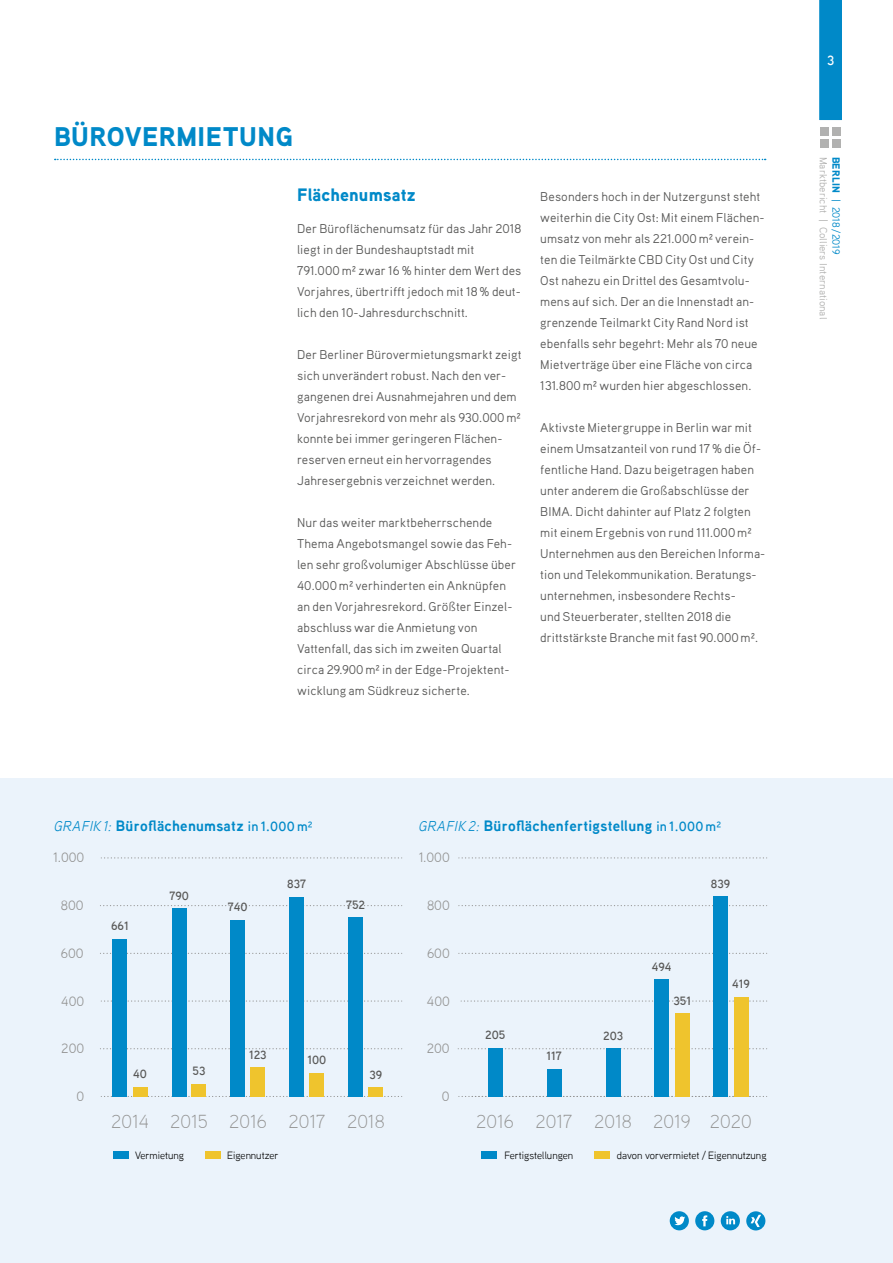
<style>
.page{position:relative;width:893px;height:1263px;background:#fff}
.page>*{position:absolute;margin:0;border:0;box-sizing:border-box;transform-origin:0 0}
.t1{font:900 27px "Aaux Next";letter-spacing:.02em;color:#0089c8}
.t2{font:300 18.75px "Aaux Next";color:#919190}
.t3{font:900 18px "Aaux Next";letter-spacing:.01em;color:#0089c8}
.t4{font:700 15px "Aaux Next";letter-spacing:.02em;color:#0089c8}
.t5{font:13.5px "Aaux Next";color:#919190}
.t6{font:600 13.5px "Aaux Next";color:#fff}
.t7{font:12.75px/21px "Aaux Pro OT";letter-spacing:.01em;color:#585857}
.t8{font:600 12px "Aaux Next";color:#585857}
.t9{font:10.5px/12.6px "Aaux Pro OT";color:#b1b1b0}
.t10{font:10.5px "Aaux Next";color:#000}
.s1{font-family:"The Sans";font-weight:300}
.s2{font-weight:400;font-style:italic;font-size:14.25px}
.s3{font-weight:600;font-size:13.5px}
.s4{font-family:"Aaux Next";font-weight:900;color:#0089c8}
.s5{color:#0089c8}
</style>
<div class="page">
<div style="left:820px;top:127px;width:9px;height:9px;background:#b1b1b0"></div>
<div style="left:833px;top:127px;width:8px;height:9px;background:#b1b1b0"></div>
<div style="left:820px;top:140px;width:9px;height:8px;background:#b1b1b0"></div>
<div style="left:833px;top:140px;width:8px;height:8px;background:#b1b1b0"></div>
<div style="left:0;top:778px;width:893px;height:485px;background:#ebf3fb"></div>
<svg style="left:55px;top:159px;width:711px;height:1px"></svg>
<svg style="left:101px;top:1096px;width:302px;height:1px"></svg>
<svg style="left:100px;top:1048px;width:303px;height:1px"></svg>
<svg style="left:101px;top:1000px;width:301px;height:1px"></svg>
<svg style="left:100px;top:953px;width:303px;height:1px"></svg>
<svg style="left:100px;top:905px;width:303px;height:1px"></svg>
<svg style="left:101px;top:857px;width:301px;height:1px"></svg>
<div style="left:113px;top:939px;width:14px;height:157px;background:#0089c8"></div>
<div style="left:172px;top:908px;width:14px;height:188px;background:#0089c8"></div>
<div style="left:230px;top:920px;width:15px;height:176px;background:#0089c8"></div>
<div style="left:289px;top:897px;width:15px;height:199px;background:#0089c8"></div>
<div style="left:348px;top:917px;width:15px;height:179px;background:#0089c8"></div>
<div style="left:133px;top:1087px;width:14px;height:9px;background:#efc42d"></div>
<div style="left:192px;top:1084px;width:14px;height:12px;background:#efc42d"></div>
<div style="left:251px;top:1067px;width:14px;height:29px;background:#efc42d"></div>
<div style="left:310px;top:1072px;width:14px;height:24px;background:#efc42d"></div>
<div style="left:369px;top:1087px;width:14px;height:9px;background:#efc42d"></div>
<svg style="left:459px;top:1096px;width:308px;height:1px"></svg>
<svg style="left:458px;top:1048px;width:309px;height:1px"></svg>
<svg style="left:461px;top:1000px;width:306px;height:1px"></svg>
<svg style="left:459px;top:953px;width:308px;height:1px"></svg>
<svg style="left:459px;top:905px;width:308px;height:1px"></svg>
<svg style="left:459px;top:857px;width:308px;height:1px"></svg>
<div style="left:675px;top:1013px;width:14px;height:83px;background:#efc42d"></div>
<div style="left:734px;top:996px;width:14px;height:100px;background:#efc42d"></div>
<div style="left:488px;top:1047px;width:14px;height:49px;background:#0089c8"></div>
<div style="left:547px;top:1068px;width:14px;height:28px;background:#0089c8"></div>
<div style="left:606px;top:1048px;width:14px;height:48px;background:#0089c8"></div>
<div style="left:654px;top:979px;width:15px;height:117px;background:#0089c8"></div>
<div style="left:713px;top:896px;width:15px;height:200px;background:#0089c8"></div>
<div style="left:113px;top:1151px;width:15px;height:8px;background:#0089c8"></div>
<div style="left:205px;top:1151px;width:16px;height:8px;background:#efc42d"></div>
<div style="left:594px;top:1151px;width:15px;height:8px;background:#efc42d"></div>
<div style="left:481px;top:1151px;width:16px;height:8px;background:#0089c8"></div>
<svg style="left:746px;top:1211px;width:19px;height:19px"></svg>
<svg style="left:751px;top:1215px;width:10px;height:12px"></svg>
<div style="left:721px;top:1211px;width:19px;height:19px;background:#0089c8;border-radius:50%"></div>
<svg style="left:726px;top:1216px;width:9px;height:8px"></svg>
<div style="left:695px;top:1211px;width:19px;height:19px;background:#0089c8;border-radius:50%"></div>
<svg style="left:702px;top:1215px;width:5px;height:11px"></svg>
<div style="left:670px;top:1211px;width:19px;height:19px;background:#0089c8;border-radius:50%"></div>
<svg style="left:674px;top:1216px;width:11px;height:9px"></svg>
<div style="left:819px;top:0;width:23px;height:120px;background:#0089c8"></div>
<h1 class="t1" style="left:54px;top:118px;width:240px">BÜROVERMIETUNG</h1>
<h3 class="t3" style="left:297px;top:182px;width:120px">Flächenumsatz</h3>
<p class="t7" style="left:297px;top:217px;width:226px">Der Büroflächenumsatz für das Jahr 2018 liegt in der Bundeshauptstadt mit<br>791.000 m² zwar 16 % hinter dem Wert des Vorjahres, übertrifft jedoch mit 18 % deut&shy;lich den 10-Jahresdurchschnitt.</p>
<p class="t7" style="left:297px;top:343px;width:226px">Der Berliner Bürovermietungsmarkt zeigt sich unverändert robust. Nach den ver&shy;gangenen drei Ausnahmejahren und dem Vorjahresrekord von mehr als 930.000 m² konnte bei immer geringeren Flächen&shy;reserven erneut ein hervorragendes Jahresergebnis verzeichnet werden.</p>
<p class="t7" style="left:297px;top:511px;width:220px">Nur das weiter marktbeherrschende Thema Angebotsmangel sowie das Feh&shy;len sehr gro<span class="s1">ß</span>volumiger Abschlüsse über 40.000 m² verhinderten ein Anknüpfen an den Vorjahresrekord. Grö<span class="s1">ß</span>ter Einzel&shy;abschluss war die Anmietung von Vattenfall, das sich im zweiten Quartal circa 29.900 m² in der Edge-Projektent&shy;wicklung am Südkreuz sicherte.</p>
<p class="t7" style="left:540px;top:186px;width:226px">Besonders hoch in der Nutzergunst steht weiterhin die City Ost: Mit einem Flächen&shy;umsatz von mehr als 221.000 m² verein&shy;ten die Teilmärkte CBD City Ost und City Ost nahezu ein Drittel des Gesamtvolu&shy;mens auf sich. Der an die Innenstadt an&shy;grenzende Teilmarkt City Rand Nord ist ebenfalls sehr begehrt: Mehr als 70 neue Mietverträge über eine Fläche von circa 131.800 m² wurden hier abgeschlossen.</p>
<p class="t7" style="left:540px;top:417px;width:227px">Aktivste Mietergruppe in Berlin war mit einem Umsatzanteil von rund 17 % die Öf&shy;fentliche Hand. Dazu beigetragen haben unter anderem die Gro<span class="s1">ß</span>abschlüsse der BIMA. Dicht dahinter auf Platz 2 folgten mit einem Ergebnis von rund 111.000 m²<br>Unternehmen aus den Bereichen Informa&shy;tion und Telekommunikation. Beratungs&shy;unternehmen, insbesondere Rechts-<br>und Steuerberater, stellten 2018 die drittstärkste Branche mit fast 90.000 m².</p>
<p class="t4" style="left:54px;top:815px;width:260px"><span class="s2">GRAFIK 1:</span> Büroflächenumsatz <span class="s3">in 1.000 m²</span></p>
<p class="t4" style="left:419px;top:815px;width:304px"><span class="s2">GRAFIK 2:</span> Büroflächenfertigstellung <span class="s3">in 1.000 m²</span></p>
<p class="t5" style="left:53px;top:849px;width:33px">1.000</p>
<p class="t5" style="left:419px;top:849px;width:33px">1.000</p>
<p class="t8" style="left:287px;top:876px;width:20px">837</p>
<p class="t8" style="left:711px;top:876px;width:21px">839</p>
<p class="t5" style="left:61px;top:896px;width:24px">800</p>
<p class="t8" style="left:169px;top:887px;width:21px">790</p>
<p class="t8" style="left:228px;top:899px;width:21px">740</p>
<p class="t8" style="left:346px;top:896px;width:21px">752</p>
<p class="t5" style="left:427px;top:896px;width:24px">800</p>
<p class="t8" style="left:111px;top:918px;width:19px">661</p>
<p class="t5" style="left:61px;top:944px;width:24px">600</p>
<p class="t5" style="left:427px;top:944px;width:24px">600</p>
<p class="t8" style="left:652px;top:958px;width:21px">494</p>
<p class="t8" style="left:732px;top:976px;width:19px">419</p>
<p class="t5" style="left:61px;top:992px;width:24px">400</p>
<p class="t5" style="left:427px;top:992px;width:24px">400</p>
<p class="t8" style="left:673px;top:992px;width:19px">351</p>
<p class="t8" style="left:485px;top:1027px;width:22px">205</p>
<p class="t8" style="left:603px;top:1027px;width:22px">203</p>
<p class="t5" style="left:61px;top:1039px;width:24px">200</p>
<p class="t8" style="left:249px;top:1046px;width:19px">123</p>
<p class="t8" style="left:307px;top:1052px;width:20px">100</p>
<p class="t5" style="left:427px;top:1039px;width:24px">200</p>
<p class="t8" style="left:547px;top:1048px;width:17px">117</p>
<p class="t8" style="left:133px;top:1066px;width:15px">40</p>
<p class="t8" style="left:192px;top:1063px;width:14px">53</p>
<p class="t8" style="left:369px;top:1066px;width:14px">39</p>
<p class="t5" style="left:76px;top:1087px;width:9px">0</p>
<p class="t5" style="left:442px;top:1087px;width:9px">0</p>
<h2 class="t2" style="left:111px;top:1109px;width:275px">2014 2015 2016 2017 2018</h2>
<h2 class="t2" style="left:476px;top:1109px;width:277px">2016 2017 2018 2019 2020</h2>
<p class="t10" style="left:135px;top:1148px;width:50px">Vermietung</p>
<p class="t10" style="left:227px;top:1148px;width:53px">Eigennutzer</p>
<p class="t10" style="left:504px;top:1148px;width:70px">Fertigstellungen</p>
<p class="t10" style="left:617px;top:1148px;width:151px">davon vorvermietet / Eigennutzung</p>
<p class="t6" style="left:823px;top:51px;width:16px">23</p>
<p class="t6" style="left:827px;top:51px;width:9px">3</p>
<p class="t9" style="left:843px;top:157px;width:217px;rotate:90deg"><span class="s4">BERLIN</span> <span class="s5">| 2018 / 2019<br></span>City Survey Deutschland | Colliers International</p>
<p class="t9" style="left:830px;top:157px;width:164px;rotate:90deg">Marktbericht | Colliers International</p>
</div>
